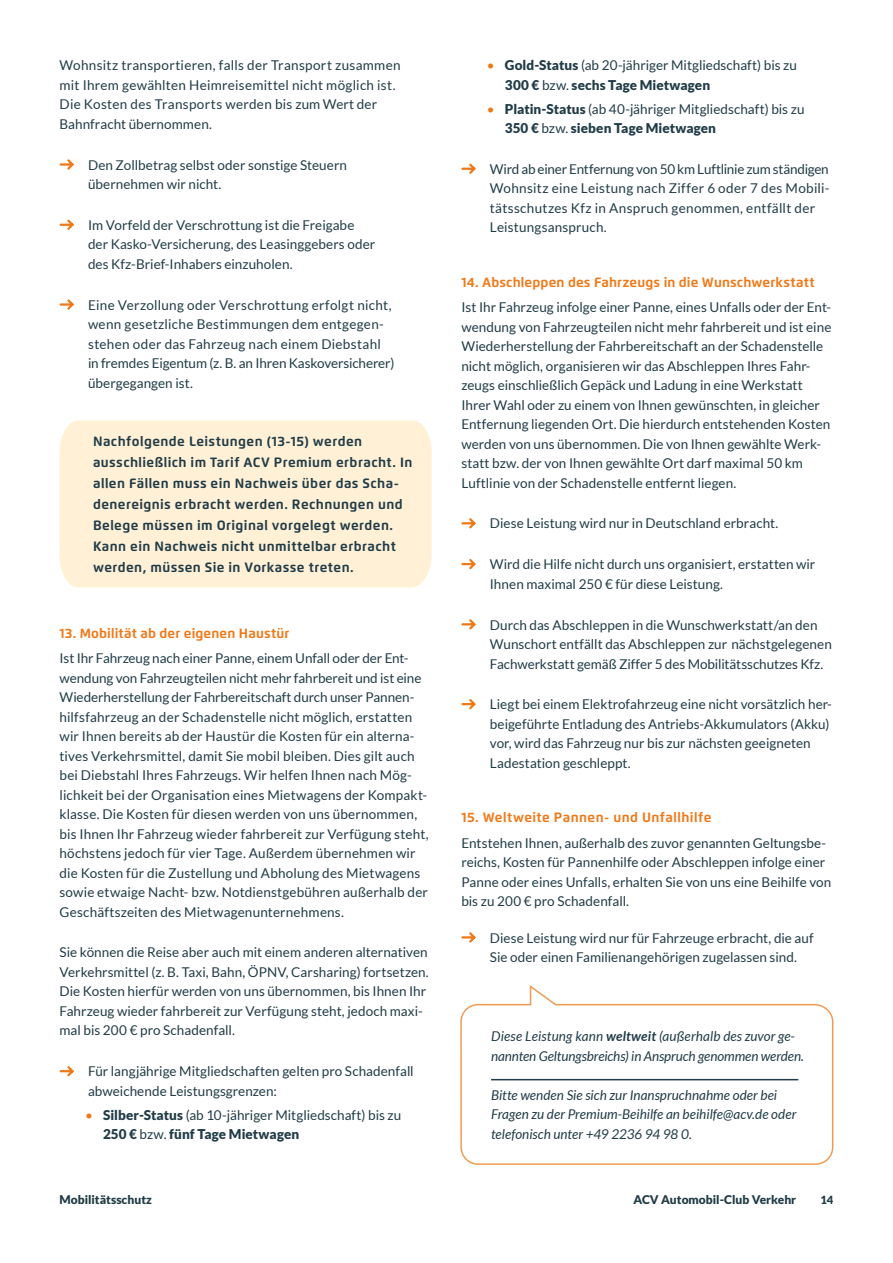
<style>
.page{position:relative;width:893px;height:1263px;background:#fff}
.page>*{position:absolute;margin:0;border:0;box-sizing:border-box;transform-origin:0 0}
.t1{font:13.5px/19.5px "Lato";letter-spacing:.005em;color:#213c47}
.t2{font:700 13.5px/21px "Flexo";letter-spacing:.03em;color:#213c47}
.t3{font:italic 13.5px/19.5px "Lato";color:#213c47}
.t4{font:700 13.5px "Flexo";letter-spacing:.015em;color:#ef7918}
.t5{font:900 12px "Lato";color:#213c47}
.t6{font:900 11.25px "Lato";color:#213c47}
.s1{color:#ef7918}
.s2{font-weight:900}
.s3{font-weight:700}
.s4{font-weight:700;font-size:11.25px}
</style>
<div class="page">
<svg style="left:59px;top:159px;width:15px;height:11px"></svg>
<svg style="left:59px;top:219px;width:15px;height:11px"></svg>
<svg style="left:59px;top:299px;width:15px;height:11px"></svg>
<svg style="left:59px;top:1066px;width:15px;height:11px"></svg>
<svg style="left:461px;top:163px;width:15px;height:11px"></svg>
<svg style="left:461px;top:518px;width:15px;height:11px"></svg>
<svg style="left:461px;top:559px;width:15px;height:11px"></svg>
<svg style="left:461px;top:619px;width:15px;height:11px"></svg>
<svg style="left:461px;top:699px;width:15px;height:11px"></svg>
<svg style="left:461px;top:932px;width:15px;height:11px"></svg>
<div style="left:60px;top:420px;width:372px;height:167px;background:#fff0d6"></div>
<svg style="left:460px;top:985px;width:374px;height:180px"></svg>
<hr style="left:491px;top:1079px;width:307px;height:1px;background:#213c47">
<p class="t1" style="left:60px;top:56px;width:343px">Wohnsitz transportieren, falls der Transport zusammen mit Ihrem gewählten Heimreisemittel nicht möglich ist.<br>Die Kosten des Transports werden bis zum Wert der Bahnfracht übernommen.</p>
<p class="t1" style="left:88px;top:155px;width:260px">Den Zollbetrag selbst oder sonstige Steuern übernehmen wir nicht.</p>
<p class="t1" style="left:88px;top:215px;width:289px">Im Vorfeld der Verschrottung ist die Freigabe der Kasko-Versicherung, des Leasinggebers oder des Kfz-Brief-Inhabers einzuholen.</p>
<p class="t1" style="left:88px;top:295px;width:308px">Eine Verzollung oder Verschrottung erfolgt nicht, wenn gesetzliche Bestimmungen dem entgegen&shy;stehen oder das Fahrzeug nach einem Diebstahl in fremdes Eigentum (z. B. an Ihren Kaskoversicherer) übergegangen ist.</p>
<p class="t2" style="left:93px;top:430px;width:321px">Nachfolgende Leistungen (13-15) werden ausschließlich im Tarif ACV Premium erbracht. In allen Fällen muss ein Nachweis über das Scha&shy;denereignis erbracht werden. Rechnungen und Belege müssen im Original vorgelegt werden.<br>Kann ein Nachweis nicht unmittelbar erbracht werden, müssen Sie in Vorkasse treten.</p>
<p class="t4" style="left:60px;top:625px;width:231px">13. Mobilität ab der eigenen Haustür</p>
<p class="t1" style="left:60px;top:648px;width:371px">Ist Ihr Fahrzeug nach einer Panne, einem Unfall oder der Ent&shy;wendung von Fahrzeugteilen nicht mehr fahrbereit und ist eine Wiederherstellung der Fahrbereitschaft durch unser Pannen&shy;hilfsfahrzeug an der Schadenstelle nicht möglich, erstatten wir Ihnen bereits ab der Haustür die Kosten für ein alterna&shy;tives Verkehrsmittel, damit Sie mobil bleiben. Dies gilt auch bei Diebstahl Ihres Fahrzeugs. Wir helfen Ihnen nach Mög&shy;lichkeit bei der Organisation eines Mietwagens der Kompakt&shy;klasse. Die Kosten für diesen werden von uns übernommen, bis Ihnen Ihr Fahrzeug wieder fahrbereit zur Verfügung steht, höchstens jedoch für vier Tage. Außerdem übernehmen wir die Kosten für die Zustellung und Abholung des Mietwagens sowie etwaige Nacht- bzw. Notdienstgebühren außerhalb der Geschäftszeiten des Mietwagenunternehmens.</p>
<p class="t1" style="left:60px;top:943px;width:371px">Sie können die Reise aber auch mit einem anderen alternativen Verkehrsmittel (z. B. Taxi, Bahn, ÖPNV, Carsharing) fortsetzen.<br>Die Kosten hierfür werden von uns übernommen, bis Ihnen Ihr Fahrzeug wieder fahrbereit zur Verfügung steht, jedoch maxi&shy;mal bis 200 € pro Schadenfall.</p>
<p class="t1" style="left:88px;top:1062px;width:327px">Für langjährige Mitgliedschaften gelten pro Schadenfall abweichende Leistungsgrenzen:</p>
<p class="t1" style="left:103px;top:1105px;width:300px;text-indent:-18px"><span class="s1">•</span> <span class="s2">Silber-Status</span> (ab 10-jähriger Mitgliedschaft) bis zu<br><span class="s2">250 €</span> bzw. <span class="s2">fünf Tage Mietwagen</span></p>
<p class="t1" style="left:505px;top:56px;width:294px;text-indent:-18px"><span class="s1">•</span> <span class="s2">Gold-Status</span> (ab 20-jähriger Mitgliedschaft) bis zu<br><span class="s2">300 €</span> bzw. <span class="s2">sechs Tage Mietwagen</span></p>
<p class="t1" style="left:505px;top:99px;width:301px;text-indent:-18px"><span class="s1">•</span> <span class="s2">Platin-Status</span> (ab 40-jähriger Mitgliedschaft) bis zu<br><span class="s2">350 €</span> bzw. <span class="s2">sieben Tage Mietwagen</span></p>
<p class="t1" style="left:490px;top:159px;width:341px">Wird ab einer Entfernung von 50 km Luftlinie zum ständigen Wohnsitz eine Leistung nach Ziffer 6 oder 7 des Mobili&shy;tätsschutzes Kfz in Anspruch genommen, entfällt der Leistungsanspruch.</p>
<p class="t4" style="left:461px;top:274px;width:355px">14. Abschleppen des Fahrzeugs in die Wunschwerkstatt</p>
<p class="t1" style="left:461px;top:297px;width:372px">Ist Ihr Fahrzeug infolge einer Panne, eines Unfalls oder der Ent&shy;wendung von Fahrzeugteilen nicht mehr fahrbereit und ist eine Wiederherstellung der Fahrbereitschaft an der Schadenstelle nicht möglich, organisieren wir das Abschleppen Ihres Fahr&shy;zeugs einschließlich Gepäck und Ladung in eine Werkstatt Ihrer Wahl oder zu einem von Ihnen gewünschten, in gleicher Entfernung liegenden Ort. Die hierdurch entstehenden Kosten werden von uns übernommen. Die von Ihnen gewählte Werk&shy;statt bzw. der von Ihnen gewählte Ort darf maximal 50 km Luftlinie von der Schadenstelle entfernt liegen.</p>
<p class="t1" style="left:490px;top:514px;width:290px">Diese Leistung wird nur in Deutschland erbracht.</p>
<p class="t1" style="left:490px;top:554px;width:327px">Wird die Hilfe nicht durch uns organisiert, erstatten wir<br>Ihnen maximal 250 € für diese Leistung.</p>
<p class="t1" style="left:490px;top:615px;width:343px">Durch das Abschleppen in die Wunschwerkstatt/an den<br>Wunschort entfällt das Abschleppen zur nächstgelegenen<br>Fachwerkstatt gemäß Ziffer 5 des Mobilitätsschutzes Kfz.</p>
<p class="t1" style="left:490px;top:694px;width:344px">Liegt bei einem Elektrofahrzeug eine nicht vorsätzlich her&shy;beigeführte Entladung des Antriebs-Akkumulators (Akku) vor, wird das Fahrzeug nur bis zur nächsten geeigneten Ladestation geschleppt.</p>
<p class="t4" style="left:461px;top:809px;width:252px">15. Weltweite Pannen- und Unfallhilfe</p>
<p class="t1" style="left:461px;top:833px;width:371px">Entstehen Ihnen, außerhalb des zuvor genannten Geltungsbe&shy;reichs, Kosten für Pannenhilfe oder Abschleppen infolge einer Panne oder eines Unfalls, erhalten Sie von uns eine Beihilfe von bis zu 200 € pro Schadenfall.</p>
<p class="t1" style="left:490px;top:928px;width:325px">Diese Leistung wird nur für Fahrzeuge erbracht, die auf<br>Sie oder einen Familienangehörigen zugelassen sind.</p>
<p class="t3" style="left:491px;top:1027px;width:314px">Diese Leistung kann <span class="s3">weltweit</span> (außerhalb des zuvor ge&shy;nannten Geltungsbreichs) in Anspruch genommen werden<span class="s4">.</span></p>
<p class="t3" style="left:491px;top:1086px;width:307px">Bitte wenden Sie sich zur Inanspruchnahme oder bei<br>Fragen zu der Premium-Beihilfe an beihilfe@acv.de oder telefonisch unter +49 2236 94 98 0.</p>
<p class="t5" style="left:60px;top:1192px;width:94px">Mobilitätsschutz</p>
<p class="t5" style="left:633px;top:1192px;width:164px">ACV Automobil-Club Verkehr</p>
<p class="t6" style="left:820px;top:1193px;width:15px">14</p>
</div>
